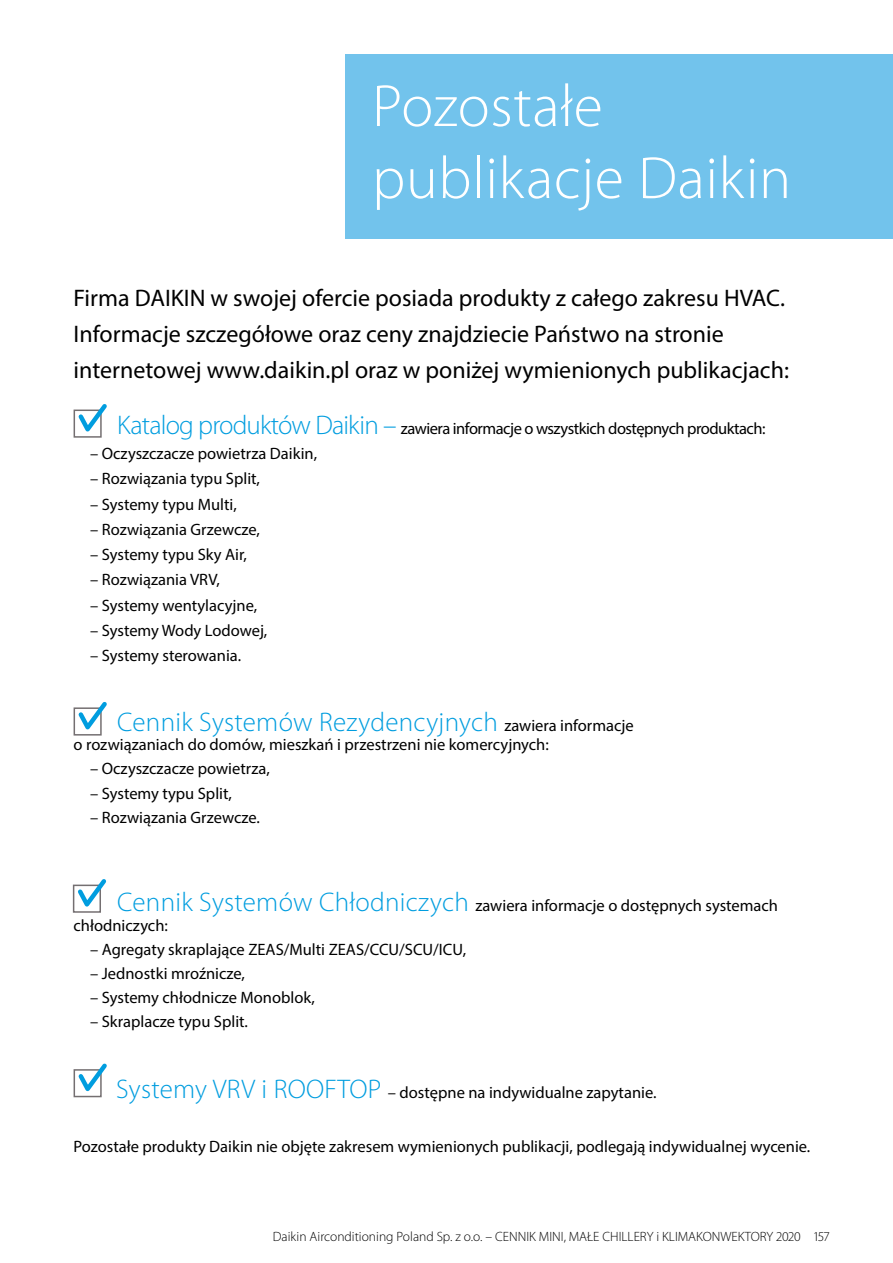
<style>
.page{position:relative;width:893px;height:1263px;background:#fff}
.page>*{position:absolute;margin:0;border:0;box-sizing:border-box;transform-origin:0 0}
.t1{font:300 60px/72px "Myriad Pro";letter-spacing:.01em;color:#fff}
.t2{font:300 27px "Myriad Pro";letter-spacing:.01em;color:#009ddf}
.t3{font:24px/36px "Myriad Pro";color:#000}
.t4{font:16.5px/19.8px "Myriad Pro";color:#000}
.t5{font:16.5px "Myriad Pro";letter-spacing:-.03em;color:#000}
.t6{font:300 13.5px "Myriad Pro";color:#000}
.s1{font-weight:300;font-size:27px;color:#009ddf}
.s2{font-weight:400;font-size:16.5px;color:#000}
</style>
<div class="page">
<div style="left:346px;top:54px;width:547px;height:185px;background:#72c3ec"></div>
<div style="left:74px;top:409px;width:28px;height:29px;border:2px solid #746f71"></div>
<svg style="left:75px;top:404px;width:32px;height:34px"></svg>
<div style="left:74px;top:1069px;width:28px;height:28px;border:2px solid #746f71"></div>
<svg style="left:75px;top:1063px;width:32px;height:34px"></svg>
<div style="left:74px;top:707px;width:28px;height:28px;border:2px solid #746f71"></div>
<svg style="left:75px;top:702px;width:32px;height:34px"></svg>
<div style="left:73px;top:884px;width:28px;height:29px;border:2px solid #746f71"></div>
<svg style="left:74px;top:879px;width:33px;height:34px"></svg>
<p class="t1" style="left:372px;top:71px;width:420px">Pozostałe publikacje Daikin</p>
<p class="t3" style="left:74px;top:280px;width:717px">Firma DAIKIN w swojej ofercie posiada produkty z całego zakresu HVAC.<br>Informacje szczegółowe oraz ceny znajdziecie Państwo na stronie internetowej www.daikin.pl oraz w poniżej wymienionych publikacjach:</p>
<p class="t5" style="left:117px;top:418px;width:650px"><span class="s1">Katalog produktów Daikin –</span> zawiera informacje o wszystkich dostępnych produktach:</p>
<p class="t4" style="left:90px;top:443px;width:229px">– Oczyszczacze powietrza Daikin,</p>
<p class="t4" style="left:90px;top:469px;width:171px">– Rozwiązania typu Split,</p>
<p class="t4" style="left:90px;top:494px;width:148px">– Systemy typu Multi,</p>
<p class="t4" style="left:90px;top:519px;width:171px">– Rozwiązania Grzewcze,</p>
<p class="t4" style="left:90px;top:544px;width:158px">– Systemy typu Sky Air,</p>
<p class="t4" style="left:90px;top:569px;width:132px">– Rozwiązania VRV,</p>
<p class="t4" style="left:90px;top:595px;width:169px">– Systemy wentylacyjne,</p>
<p class="t4" style="left:90px;top:620px;width:179px">– Systemy Wody Lodowej,</p>
<p class="t4" style="left:90px;top:645px;width:153px">– Systemy sterowania.</p>
<p class="t2" style="left:117px;top:707px;width:518px">Cennik Systemów Rezydencyjnych <span class="s2">zawiera informacje</span></p>
<p class="t4" style="left:74px;top:735px;width:477px">o rozwiązaniach do domów, mieszkań i przestrzeni nie komercyjnych:</p>
<p class="t4" style="left:90px;top:759px;width:181px">– Oczyszczacze powietrza,</p>
<p class="t4" style="left:90px;top:783px;width:143px">– Systemy typu Split,</p>
<p class="t4" style="left:90px;top:807px;width:171px">– Rozwiązania Grzewcze.</p>
<p class="t4" style="left:74px;top:895px;width:706px;text-indent:43px"><span class="s1">Cennik Systemów Chłodniczych</span> zawiera informacje o dostępnych systemach chłodniczych:</p>
<p class="t4" style="left:90px;top:939px;width:378px">– Agregaty skraplające ZEAS/Multi ZEAS/CCU/SCU/ICU,</p>
<p class="t4" style="left:90px;top:963px;width:156px">– Jednostki mroźnicze,</p>
<p class="t4" style="left:90px;top:987px;width:226px">– Systemy chłodnicze Monoblok,</p>
<p class="t4" style="left:90px;top:1011px;width:159px">– Skraplacze typu Split.</p>
<p class="t4" style="left:116px;top:1082px;width:542px"><span class="s1">Systemy VRV i ROOFTOP</span> – dostępne na indywidualne zapytanie.</p>
<p class="t4" style="left:74px;top:1136px;width:738px">Pozostałe produkty Daikin nie objęte zakresem wymienionych publikacji, podlegają indywidualnej wycenie.</p>
<p class="t6" style="left:273px;top:1229px;width:558px">Daikin Airconditioning Poland Sp. z o.o. – CENNIK MINI, MAŁE CHILLERY i KLIMAKONWEKTORY 2020 157</p>
</div>
